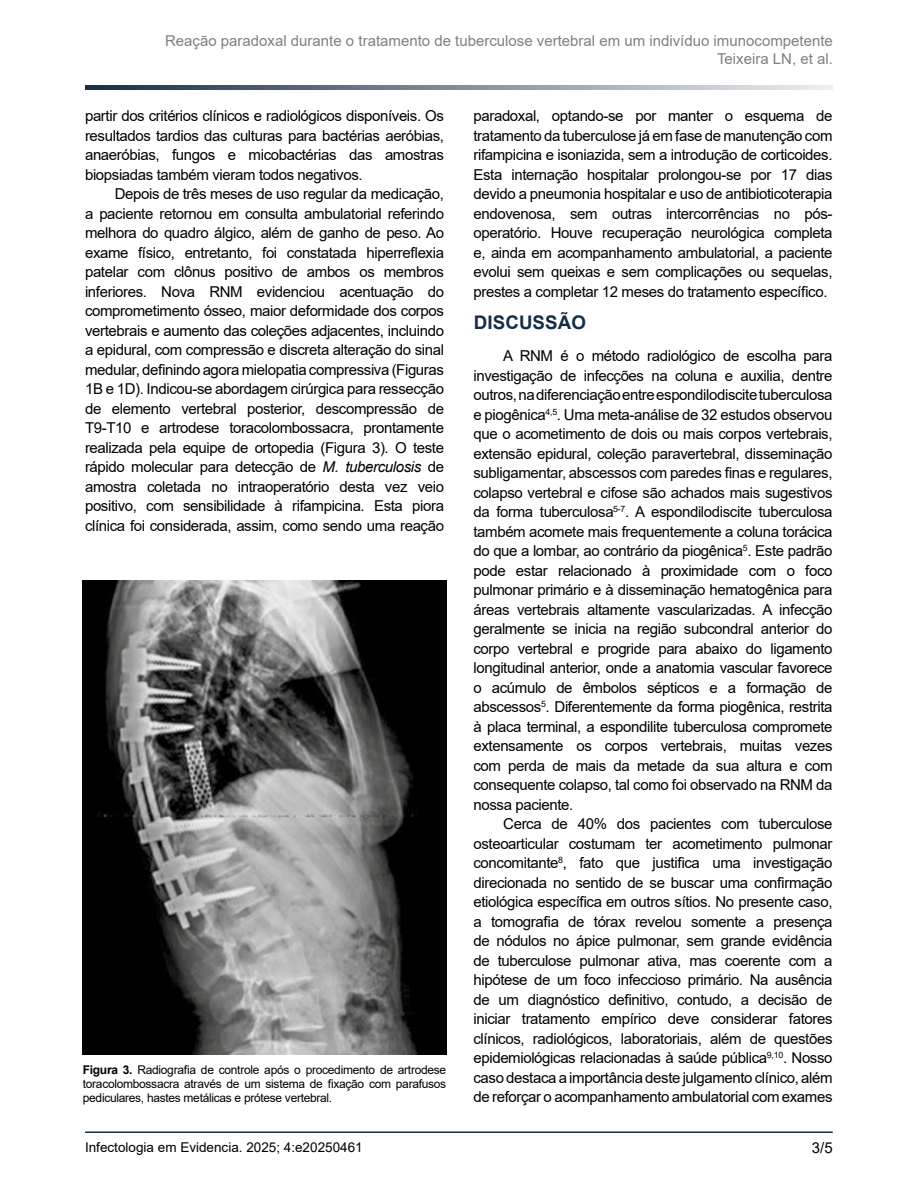
<style>
.page{position:relative;width:918px;height:1188px;background:#fff}
.page>*{position:absolute;margin:0;border:0;box-sizing:border-box;transform-origin:0 0}
.t1{font:700 18.75px "Arial";letter-spacing:.005em;color:#152c47}
.t2{font:15px/19.5px "Arial";letter-spacing:-.025em;color:#000;text-align:justify}
.t3{font:15px/18px "Arial";color:#808080;text-align:right}
.t4{font:13.5px "Arial";color:#000}
.t5{font:12px/14.4px "Arial";letter-spacing:-.025em;color:#000;text-align:justify}
.s1{font-style:italic}
.s2{font-weight:700}
</style>
<div class="page">
<svg style="left:85px;top:86px;width:748px;height:4px;background:#828e9c"></svg>
<hr style="left:85px;top:1131px;width:748px;height:2px;background:#162c46">
<img style="left:83px;top:581px;width:363px;height:474px">
<p class="t3" style="left:165px;top:32px;width:669px">Reação paradoxal durante o tratamento de tuberculose vertebral em um indivíduo imunocompetente<br>Teixeira LN, et al.</p>
<p class="t2" style="left:85px;top:106px;width:361px">partir dos critérios clínicos e radiológicos disponíveis. Os resultados tardios das culturas para bactérias aeróbias, anaeróbias, fungos e micobactérias das amostras biopsiadas também vieram todos negativos.</p>
<p class="t2" style="left:85px;top:184px;width:361px;text-indent:30px">Depois de três meses de uso regular da medicação, a paciente retornou em consulta ambulatorial referindo melhora do quadro álgico, além de ganho de peso. Ao exame físico, entretanto, foi constatada hiperreflexia patelar com clônus positivo de ambos os membros inferiores. Nova RNM evidenciou acentuação do comprometimento ósseo, maior deformidade dos corpos vertebrais e aumento das coleções adjacentes, incluindo a epidural, com compressão e discreta alteração do sinal medular, definindo agora mielopatia compressiva (Figuras 1B e 1D). Indicou-se abordagem cirúrgica para ressecção de elemento vertebral posterior, descompressão de T9-T10 e artrodese toracolombossacra, prontamente realizada pela equipe de ortopedia (Figura 3). O teste rápido molecular para detecção de <span class="s1">M. tuberculosis</span> de amostra coletada no intraoperatório desta vez veio positivo, com sensibilidade à rifampicina. Esta piora clínica foi considerada, assim, como sendo uma reação</p>
<p class="t5" style="left:83px;top:1062px;width:365px"><span class="s2">Figura 3.</span> Radiografia de controle após o procedimento de artrodese toracolombossacra através de um sistema de fixação com parafusos pediculares, hastes metálicas e prótese vertebral.</p>
<p class="t2" style="left:474px;top:106px;width:361px">paradoxal, optando-se por manter o esquema de tratamento da tuberculose já em fase de manutenção com rifampicina e isoniazida, sem a introdução de corticoides.<br>Esta internação hospitalar prolongou-se por 17 dias devido a pneumonia hospitalar e uso de antibioticoterapia endovenosa, sem outras intercorrências no pós&shy;operatório. Houve recuperação neurológica completa e, ainda em acompanhamento ambulatorial, a paciente evolui sem queixas e sem complicações ou sequelas, prestes a completar 12 meses do tratamento específico.</p>
<p class="t1" style="left:474px;top:309px;width:114px">DISCUSSÃO</p>
<p class="t2" style="left:474px;top:346px;width:361px;text-indent:30px">A RNM é o método radiológico de escolha para investigação de infecções na coluna e auxilia, dentre outros, na diferenciação entre espondilodiscite tuberculosa e piogênica<sup>4,5</sup>. Uma meta-análise de 32 estudos observou que o acometimento de dois ou mais corpos vertebrais, extensão epidural, coleção paravertebral, disseminação subligamentar, abscessos com paredes finas e regulares, colapso vertebral e cifose são achados mais sugestivos da forma tuberculosa<sup>5-7</sup>. A espondilodiscite tuberculosa também acomete mais frequentemente a coluna torácica do que a lombar, ao contrário da piogênica<sup>5</sup>. Este padrão pode estar relacionado à proximidade com o foco pulmonar primário e à disseminação hematogênica para áreas vertebrais altamente vascularizadas. A infecção geralmente se inicia na região subcondral anterior do corpo vertebral e progride para abaixo do ligamento longitudinal anterior, onde a anatomia vascular favorece o acúmulo de êmbolos sépticos e a formação de abscessos<sup>5</sup>. Diferentemente da forma piogênica, restrita à placa terminal, a espondilite tuberculosa compromete extensamente os corpos vertebrais, muitas vezes com perda de mais da metade da sua altura e com consequente colapso, tal como foi observado na RNM da nossa paciente.</p>
<p class="t2" style="left:474px;top:814px;width:361px;text-indent:30px">Cerca de 40% dos pacientes com tuberculose osteoarticular costumam ter acometimento pulmonar concomitante<sup>8</sup>, fato que justifica uma investigação direcionada no sentido de se buscar uma confirmação etiológica específica em outros sítios. No presente caso, a tomografia de tórax revelou somente a presença de nódulos no ápice pulmonar, sem grande evidência de tuberculose pulmonar ativa, mas coerente com a hipótese de um foco infeccioso primário. Na ausência de um diagnóstico definitivo, contudo, a decisão de iniciar tratamento empírico deve considerar fatores clínicos, radiológicos, laboratoriais, além de questões epidemiológicas relacionadas à saúde pública<sup>9,10</sup>. Nosso caso destaca a importância deste julgamento clínico, além de reforçar o acompanhamento ambulatorial com exames</p>
<p class="t4" style="left:85px;top:1138px;width:279px">Infectologia em Evidencia. 2025; 4:e20250461</p>
<p class="t2" style="left:812px;top:1138px;width:22px">3/5</p>
</div>
